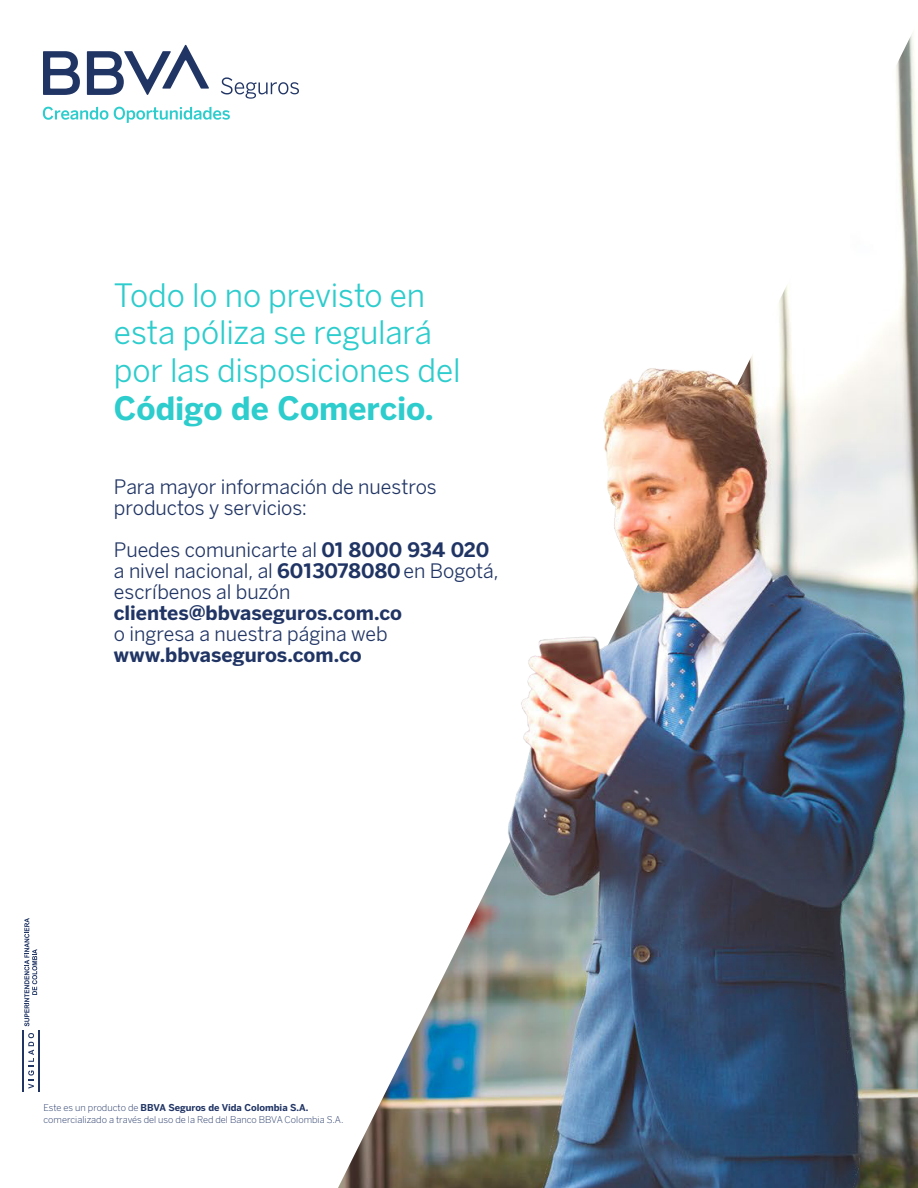
<style>
.page{position:relative;width:918px;height:1188px;background:#fff}
.page>*{position:absolute;margin:0;border:0;box-sizing:border-box;transform-origin:0 0}
.t1{font:31.5px/37.8px "BBVA Benton Sans";letter-spacing:-.005em;color:#2dcccd}
.t2{font:700 31.5px "BBVA Benton Sans";color:#2dcccd}
.t3{font:19.5px/21px "BBVA Benton Sans";letter-spacing:-.005em;color:#213565}
.t4{font:700 19.5px "BBVA Benton Sans";color:#213565}
.t5{font:300 9.3px/11.1px "BBVA Benton Sans";color:#213565}
.s1{font-weight:700}
</style>
<div class="page">
<img style="left:22px;top:33px;width:896px;height:1155px">
<h1 class="t1" style="left:114px;top:276px;width:348px">Todo lo no previsto en esta póliza se regulará por las disposiciones del</h1>
<h1 class="t2" style="left:114px;top:389px;width:321px">Código de Comercio.</h1>
<p class="t3" style="left:114px;top:477px;width:324px">Para mayor información de nuestros productos y servicios:</p>
<p class="t3" style="left:114px;top:540px;width:386px">Puedes comunicarte al <span class="s1">01 8000 934 020 </span>a nivel nacional, al <span class="s1">6013078080</span>en Bogotá, escríbenos al buzón</p>
<p class="t4" style="left:114px;top:601px;width:290px">clientes@bbvaseguros.com.co</p>
<p class="t3" style="left:114px;top:624px;width:275px">o ingresa a nuestra página web</p>
<p class="t4" style="left:114px;top:643px;width:249px">www.bbvaseguros.com.co</p>
<p class="t5" style="left:43px;top:1102px;width:302px">Este es un producto de <span class="s1">BBVA Seguros de Vida Colombia S.A. </span>comercializado a través del uso de la Red del Banco BBVA Colombia S.A.</p>
</div>
